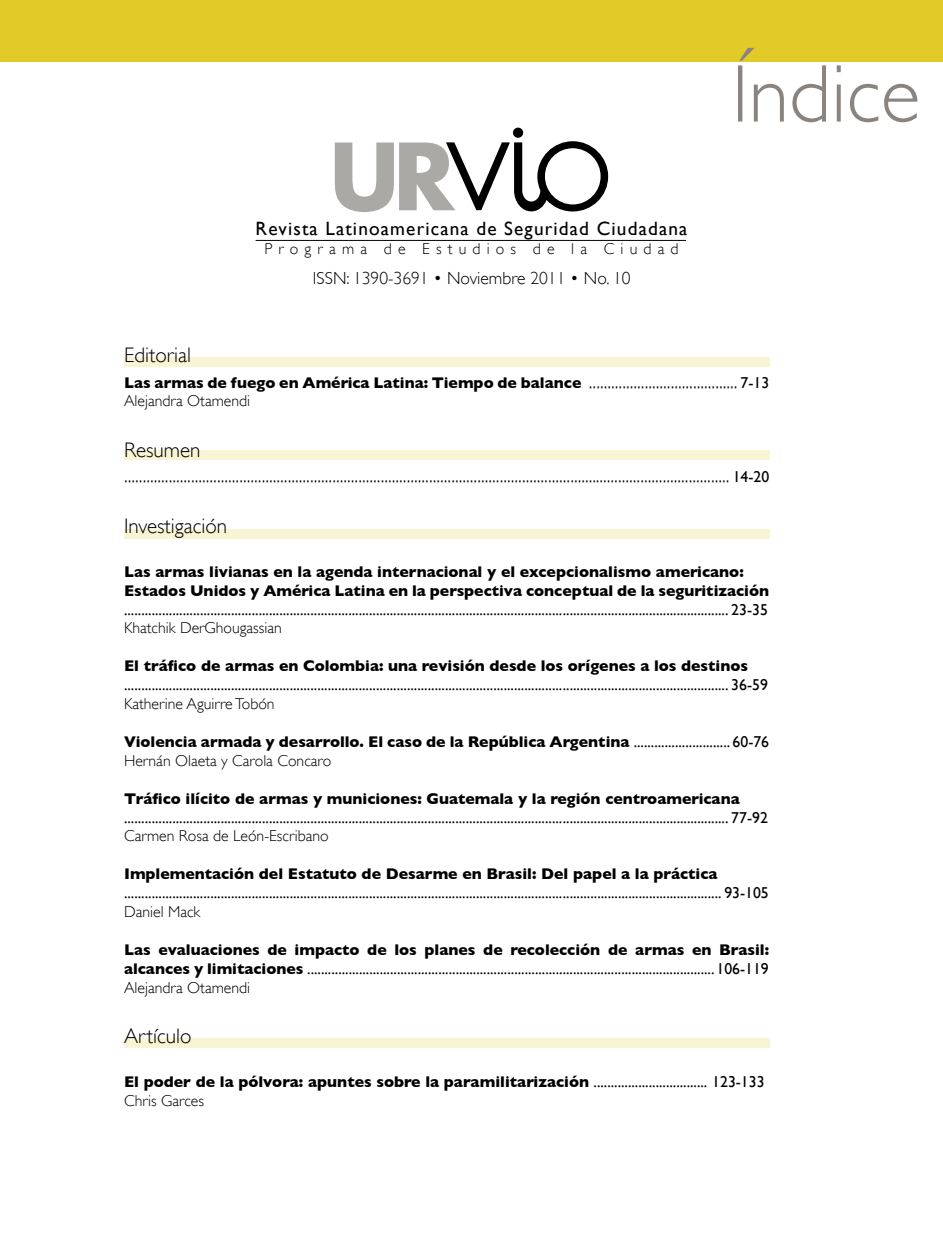
<style>
.page{position:relative;width:943px;height:1241px;background:#fff}
.page>*{position:absolute;margin:0;border:0;box-sizing:border-box;transform-origin:0 0}
.t1{font:300 82.25px "Gill Sans";color:#89847f}
.t2{font:300 21px/25.2px "Gill Sans";color:#000}
.t3{font:19.25px "Gill Sans";letter-spacing:.06em;color:#000}
.t4{font:300 17.5px "Gill Sans";color:#000}
.t5{font:15.75px/18.9px "Gill Sans";color:#000;text-align:justify}
.t6{font:700 15.75px/18.9px "Gill Sans";color:#000}
.t7{font:300 15.75px "Gill Sans";color:#000}
.t8{font:300 15.75px "Gill Sans";letter-spacing:.39em;color:#000}
.s1{font-weight:300;font-size:21px}
.s2{font-weight:400}
.s3{font-weight:300}
.s4{font-weight:400;font-size:15.75px}
.s5{font-weight:700}
</style>
<div class="page">
<div style="left:124px;top:1037px;width:645px;height:10px;background:#f9f4d4"></div>
<div style="left:124px;top:529px;width:645px;height:10px;background:#f9f4d4"></div>
<div style="left:124px;top:356px;width:645px;height:10px;background:#f9f4d4"></div>
<div style="left:124px;top:450px;width:645px;height:10px;background:#f9f4d4"></div>
<div style="left:0;top:0;width:942px;height:61px;background:#e2ca29"></div>
<div style="left:513px;top:128px;width:10px;height:10px;background:#000;border-radius:50%"></div>
<svg style="left:335px;top:141px;width:273px;height:71px"></svg>
<hr style="left:255px;top:240px;width:431px;height:1px;background:#000">
<p class="t3" style="left:255px;top:217px;width:433px">Revista Latinoamericana de Seguridad Ciudadana</p>
<p class="t8" style="left:264px;top:239px;width:416px">Programa de Estudios de la Ciudad</p>
<p class="t4" style="left:313px;top:268px;width:319px">ISSN: 1390-3691 • Noviembre 2011 • No. 10</p>
<h1 class="t1" style="left:731px;top:48px;width:190px">Índice</h1>
<h2 class="t2" style="left:124px;top:343px;width:69px">Editorial</h2>
<p class="t6" style="left:124px;top:372px;width:646px">Las armas de fuego en América Latina: Tiempo de balance <span class="s1">........................................</span> <span class="s2">7-13<br></span><span class="s3">Alejandra Otamendi</span></p>
<h2 class="t2" style="left:124px;top:437px;width:646px">Resumen ................................................................................................................................................................... <span class="s4">14-20</span></h2>
<h2 class="t2" style="left:124px;top:513px;width:105px">Investigación</h2>
<p class="t6" style="left:124px;top:561px;width:646px">Las armas livianas en la agenda internacional y el excepcionalismo americano:<br>Estados Unidos y América Latina en la perspectiva conceptual de la seguritización</p>
<p class="t5" style="left:124px;top:599px;width:645px">............................................................................................................................................................................... 23-35</p>
<p class="t7" style="left:124px;top:619px;width:159px">Khatchik DerGhougassian</p>
<p class="t6" style="left:124px;top:656px;width:625px">El tráfico de armas en Colombia: una revisión desde los orígenes a los destinos</p>
<p class="t5" style="left:124px;top:675px;width:645px">............................................................................................................................................................................... 36-59</p>
<p class="t7" style="left:124px;top:694px;width:152px">Katherine Aguirre Tobón</p>
<p class="t6" style="left:124px;top:732px;width:646px">Violencia armada y desarrollo. El caso de la República Argentina <span class="s2">............................ 60-76<br></span><span class="s3">Hernán Olaeta y Carola Concaro</span></p>
<p class="t6" style="left:124px;top:788px;width:617px">Tráfico ilícito de armas y municiones: Guatemala y la región centroamericana</p>
<p class="t5" style="left:124px;top:807px;width:645px">............................................................................................................................................................................... 77-92</p>
<p class="t7" style="left:124px;top:827px;width:206px">Carmen Rosa de León-Escribano</p>
<p class="t6" style="left:124px;top:864px;width:595px">Implementación del Estatuto de Desarme en Brasil: Del papel a la práctica</p>
<p class="t5" style="left:124px;top:883px;width:646px">............................................................................................................................................................................. 93-105</p>
<p class="t7" style="left:124px;top:902px;width:78px">Daniel Mack</p>
<p class="t5" style="left:124px;top:939px;width:646px"><span class="s5">Las evaluaciones de impacto de los planes de recolección de armas en Brasil: alcances y limitaciones</span> ...................................................................................................................... 106-119<br><span class="s3">Alejandra Otamendi</span></p>
<h2 class="t2" style="left:124px;top:1023px;width:69px">Artículo</h2>
<p class="t6" style="left:124px;top:1072px;width:642px">El poder de la pólvora: apuntes sobre la paramilitarización <span class="s2">................................. 123-133<br></span><span class="s3">Chris Garces</span></p>
</div>
